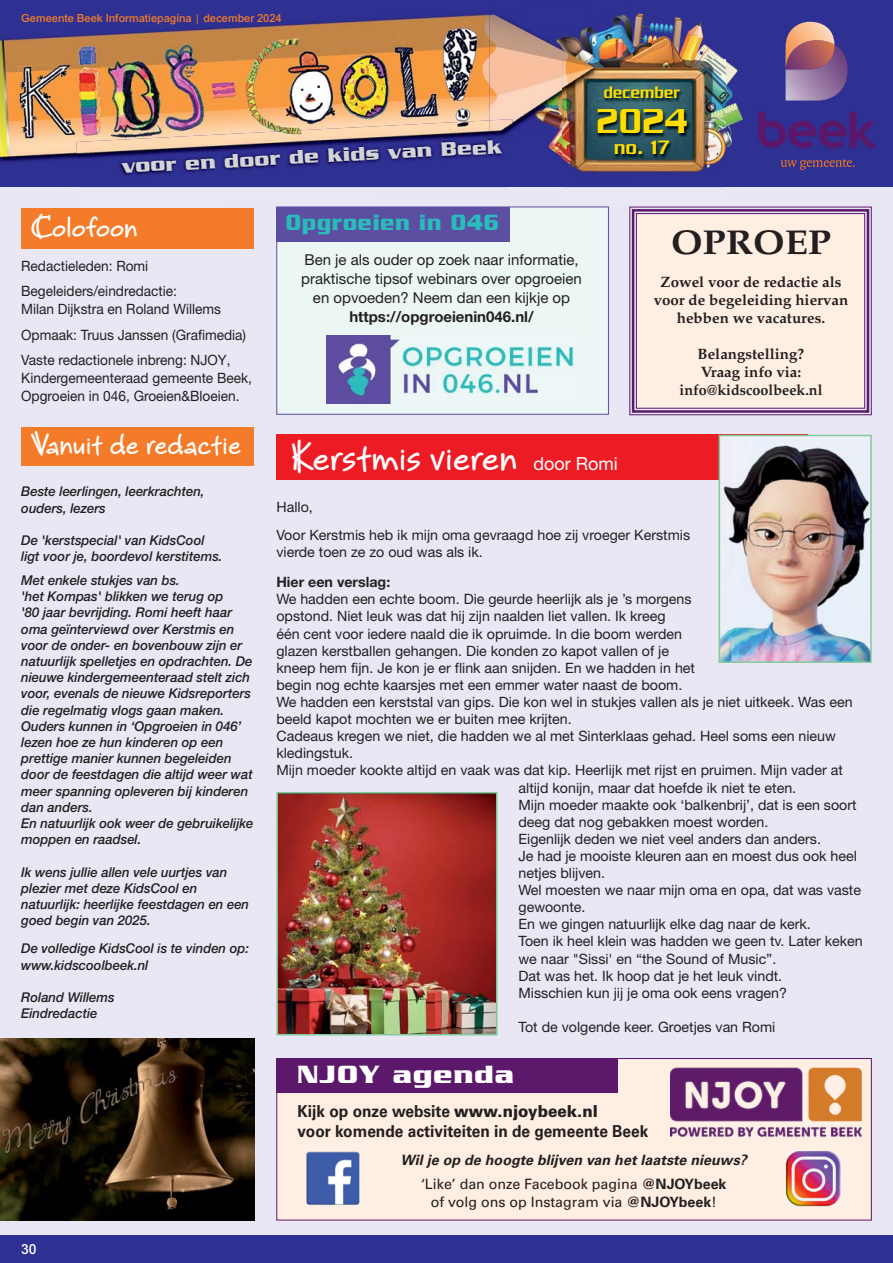
<style>
.page{position:relative;width:893px;height:1263px;background:#fff}
.page>*{position:absolute;margin:0;border:0;box-sizing:border-box;transform-origin:0 0}
.t1{font:700 39px "Bruno JB Std";color:#fff}
.t2{font:500 37.5px "Serpentine";color:#fd0;scale:.83 1}
.t3{font:700 34.5px "Palatino";color:#231f20;scale:1.1 1}
.t4{font:700 30px "Bruno JB Std";color:#fff}
.t5{font:700 27px "Serpentine";letter-spacing:.05em;color:#fff}
.t6{font:700 24px "Serpentine";letter-spacing:.05em;color:#28bcbb;scale:.82 1}
.t7{font:700 21px "Serpentine";color:#d1d3d4}
.t8{font:500 21px "Serpentine";color:#fd0;scale:.83 1}
.t9{font:500 18px "Serpentine";letter-spacing:.025em;color:#fd0;scale:.79 1}
.t10{font:700 16.5px/19.8px "Univers";color:#231f20;scale:.94 1}
.t11{font:700 15px/18.1px "Palatino";color:#231f20;text-align:center}
.t12{font:15px/19px "Helvetica Neue";color:#231f20;text-align:center}
.t13{font:700 15px "Helvetica Neue";color:#231f20}
.t14{font:500 15px "Arial";color:#fff}
.t15{font:14.25px/27.6px "Helvetica Neue";color:#231f20}
.t16{font:14.25px/25.5px "Helvetica Neue";color:#231f20;scale:.96 1}
.t17{font:italic 700 14.25px/24.6px "Univers";color:#231f20;text-align:center}
.t18{font:14.25px "Univers";color:#231f20}
.t19{font:700 14.25px "Helvetica Neue";color:#231f20}
.t20{font:italic 500 13.5px/16.2px "Helvetica Neue";color:#231f20}
.t21{font:500 12px "Arial";color:#f47b29}
.s1{font-family:"Helvetica Neue";font-weight:400;font-size:18px}
.s2{font-weight:900}
.s3{font-weight:400;font-style:normal}
.s4{font-style:normal}
.s5{font-weight:700}
</style>
<div class="page">
<div style="left:0;top:1px;width:893px;height:1239px;background:#e9e7f4"></div>
<div style="left:277px;top:207px;width:331px;height:207px;background:#ebf6f5"></div>
<div style="left:276px;top:207px;width:333px;height:208px;border:1px solid #5c4ea1"></div>
<img style="left:326px;top:335px;width:248px;height:68px">
<div style="left:276px;top:207px;width:234px;height:34px;background:#5c4ea1"></div>
<div style="left:0;top:0;width:893px;height:187px;background:#2e3092"></div>
<img style="left:631px;top:14px;width:111px;height:133px">
<img style="left:548px;top:136px;width:14px;height:21px">
<img style="left:593px;top:14px;width:38px;height:46px">
<img style="left:0;top:14px;width:490px;height:149px">
<img style="left:490px;top:13px;width:103px;height:123px">
<img style="left:77px;top:159px;width:413px;height:17px">
<img style="left:490px;top:137px;width:13px;height:20px">
<img style="left:76px;top:120px;width:414px;height:39px">
<img style="left:490px;top:119px;width:23px;height:18px">
<div style="left:0;top:1235px;width:893px;height:28px;background:#2e3092"></div>
<svg style="left:781px;top:159px;width:73px;height:11px"></svg>
<img style="left:786px;top:45px;width:62px;height:56px">
<img style="left:786px;top:22px;width:48px;height:47px">
<svg style="left:758px;top:112px;width:119px;height:36px"></svg>
<div style="left:21px;top:208px;width:233px;height:41px;background:#f47b29"></div>
<div style="left:21px;top:427px;width:233px;height:38px;background:#f47b29"></div>
<div style="left:277px;top:1059px;width:594px;height:161px;background:#ffeee1"></div>
<div style="left:276px;top:1058px;width:596px;height:162px;border:1px solid #5c186a"></div>
<img style="left:670px;top:1067px;width:192px;height:70px">
<img style="left:306px;top:1151px;width:54px;height:54px">
<div style="left:276px;top:1058px;width:342px;height:34px;background:#5c186a"></div>
<img style="left:785px;top:1151px;width:56px;height:56px">
<div style="left:637px;top:214px;width:227px;height:194px;background:#ffefe3"></div>
<div style="left:629px;top:207px;width:243px;height:208px;border:1px solid #5c186a"></div>
<div style="left:632px;top:209px;width:237px;height:204px;border:2px solid #5c186a"></div>
<div style="left:636px;top:213px;width:229px;height:196px;border:1px solid #5c186a"></div>
<img style="left:597px;top:60px;width:129px;height:114px">
<img style="left:562px;top:134px;width:35px;height:39px">
<img style="left:562px;top:60px;width:35px;height:74px">
<div style="left:276px;top:435px;width:532px;height:45px;background:#ed1c24"></div>
<img style="left:722px;top:438px;width:147px;height:222px">
<div style="left:719px;top:435px;width:153px;height:228px;border:2px solid #81ca9c"></div>
<img style="left:279px;top:795px;width:215px;height:237px">
<div style="left:276px;top:792px;width:221px;height:243px;border:2px solid #81ca9c"></div>
<img style="left:0;top:1039px;width:254px;height:181px">
<p class="t21" style="left:21px;top:14px;width:262px">Gemeente Beek Informatiepagina | december 2024</p>
<h3 class="t7" style="left:122px;top:159px;width:382px;rotate:-3deg">voor en door de kids van Beek</h3>
<h3 class="t4" style="left:31px;top:216px;width:108px">Colofoon</h3>
<p class="t16" style="left:21px;top:254px;width:164px">Redactieleden: Romi<br>Begeleiders/eindredactie:</p>
<p class="t16" style="left:21px;top:298px;width:236px">Milan Dijkstra en Roland Willems<br>Opmaak: Truus Janssen (Grafimedia)<br>Vaste redactionele inbreng: NJOY,</p>
<p class="t16" style="left:21px;top:371px;width:242px;line-height:18px">Kindergemeenteraad gemeente Beek,<br>Opgroeien in 046, Groeien&amp;Bloeien.</p>
<h3 class="t6" style="left:286px;top:215px;width:261px">Opgroeien in 046</h3>
<p class="t12" style="left:301px;top:251px;width:282px">Ben je als ouder op zoek naar informatie, praktische tipsof webinars over opgroeien en opvoeden? Neem dan een kijkje op</p>
<p class="t13" style="left:349px;top:311px;width:186px">https://opgroeienin046.nl/</p>
<p class="t9" style="left:604px;top:87px;width:97px">december</p>
<h2 class="t2" style="left:597px;top:109px;width:111px">2024</h2>
<h3 class="t8" style="left:614px;top:140px;width:68px">no. 17</h3>
<h3 class="t3" style="left:671px;top:229px;width:147px">OPROEP</h3>
<p class="t11" style="left:654px;top:274px;width:196px">Zowel voor de redactie als voor de begeleiding hiervan hebben we vacatures.</p>
<p class="t11" style="left:679px;top:347px;width:144px">Belangstelling?<br>Vraag info via: info@kidscoolbeek.nl</p>
<h3 class="t4" style="left:31px;top:433px;width:212px">Vanuit de redactie</h3>
<p class="t20" style="left:21px;top:485px;width:185px">Beste leerlingen, leerkrachten, ouders, lezers</p>
<p class="t20" style="left:21px;top:533px;width:203px">De 'kerstspecial' van KidsCool ligt voor je, boordevol kerstitems.</p>
<p class="t20" style="left:21px;top:573px;width:234px">Met enkele stukjes van bs.<br>'het Kompas' blikken we terug op<br>'80 jaar bevrijding. Romi heeft haar oma geïnterviewd over Kerstmis en voor de onder- en bovenbouw zijn er natuurlijk spelletjes en opdrachten. De nieuwe kindergemeenteraad stelt zich voor, evenals de nieuwe Kidsreporters die regelmatig vlogs gaan maken.<br>Ouders kunnen in ‘Opgroeien in 046’ lezen hoe ze hun kinderen op een prettige manier kunnen begeleiden door de feestdagen die altijd weer wat meer spanning opleveren bij kinderen dan anders.<br>En natuurlijk ook weer de gebruikelijke moppen en raadsel.</p>
<p class="t20" style="left:21px;top:865px;width:229px">Ik wens jullie allen vele uurtjes van plezier met deze KidsCool en natuurlijk: heerlijke feestdagen en een goed begin van 2025.</p>
<p class="t20" style="left:21px;top:942px;width:229px">De volledige KidsCool is te vinden op: www.kidscoolbeek.nl</p>
<p class="t20" style="left:21px;top:990px;width:95px">Roland Willems<br>Eindredactie</p>
<p class="t14" style="left:21px;top:1244px;width:17px">30</p>
<h1 class="t1" style="left:290px;top:444px;width:330px">Kerstmis vieren <span class="s1">door Romi</span></h1>
<p class="t15" style="left:276px;top:494px;width:415px">Hallo,<br>Voor Kerstmis heb ik mijn oma gevraagd hoe zij vroeger Kerstmis</p>
<p class="t15" style="left:276px;top:539px;width:208px">vierde toen ze zo oud was als ik.</p>
<p class="t19" style="left:276px;top:577px;width:115px">Hier een verslag:</p>
<p class="t15" style="left:276px;top:587px;width:417px">We hadden een echte boom. Die geurde heerlijk als je ’s morgens</p>
<p class="t15" style="left:276px;top:604px;width:391px">opstond. Niet leuk was dat hij zijn naalden liet vallen. Ik kreeg</p>
<p class="t15" style="left:276px;top:621px;width:407px">één cent voor iedere naald die ik opruimde. In die boom werden</p>
<p class="t15" style="left:276px;top:638px;width:394px">glazen kerstballen gehangen. Die konden zo kapot vallen of je</p>
<p class="t15" style="left:276px;top:655px;width:420px">kneep hem fijn. Je kon je er flink aan snijden. En we hadden in het</p>
<p class="t15" style="left:276px;top:672px;width:407px">begin nog echte kaarsjes met een emmer water naast de boom.</p>
<p class="t15" style="left:276px;top:689px;width:578px">We hadden een kerststal van gips. Die kon wel in stukjes vallen als je niet uitkeek. Was een</p>
<p class="t15" style="left:276px;top:707px;width:297px">beeld kapot mochten we er buiten mee krijten.</p>
<p class="t15" style="left:276px;top:724px;width:561px">Cadeaus kregen we niet, die hadden we al met Sinterklaas gehad. Heel soms een nieuw</p>
<p class="t15" style="left:276px;top:741px;width:78px">kledingstuk.</p>
<p class="t15" style="left:276px;top:758px;width:568px">Mijn moeder kookte altijd en vaak was dat kip. Heerlijk met rijst en pruimen. Mijn vader at</p>
<p class="t15" style="left:518px;top:775px;width:279px">altijd konijn, maar dat hoefde ik niet te eten.</p>
<p class="t15" style="left:518px;top:792px;width:340px">Mijn moeder maakte ook ‘balkenbrij’, dat is een soort</p>
<p class="t15" style="left:518px;top:809px;width:251px">deeg dat nog gebakken moest worden.</p>
<p class="t15" style="left:518px;top:826px;width:304px">Eigenlijk deden we niet veel anders dan anders.</p>
<p class="t15" style="left:518px;top:843px;width:340px">Je had je mooiste kleuren aan en moest dus ook heel</p>
<p class="t15" style="left:518px;top:860px;width:88px">netjes blijven.</p>
<p class="t15" style="left:518px;top:878px;width:344px">Wel moesten we naar mijn oma en opa, dat was vaste</p>
<p class="t15" style="left:518px;top:895px;width:68px">gewoonte.</p>
<p class="t15" style="left:518px;top:912px;width:294px">En we gingen natuurlijk elke dag naar de kerk.</p>
<p class="t15" style="left:518px;top:929px;width:346px">Toen ik heel klein was hadden we geen tv. Later keken</p>
<p class="t15" style="left:518px;top:946px;width:259px">we naar "Sissi' en “the Sound of Music”.</p>
<p class="t15" style="left:518px;top:963px;width:265px">Dat was het. Ik hoop dat je het leuk vindt.</p>
<p class="t15" style="left:518px;top:980px;width:270px">Misschien kun jij je oma ook eens vragen?</p>
<p class="t15" style="left:518px;top:1014px;width:258px">Tot de volgende keer. Groetjes van Romi</p>
<h3 class="t5" style="left:297px;top:1065px;width:218px">NJOY agenda</h3>
<p class="t10" style="left:298px;top:1103px;width:375px">Kijk op onze website <span class="s2">www.njoybeek.nl<br></span>voor komende activiteiten in de gemeente Beek</p>
<p class="t17" style="left:400px;top:1149px;width:351px">Wil je op de hoogte blijven van het laatste nieuws? <span class="s3">‘Like’ dan onze Facebook pagina</span> <span class="s4">@NJOYbeek</span></p>
<p class="t18" style="left:431px;top:1196px;width:288px">of volg ons op Instagram via <span class="s5">@NJOYbeek</span>!</p>
</div>
